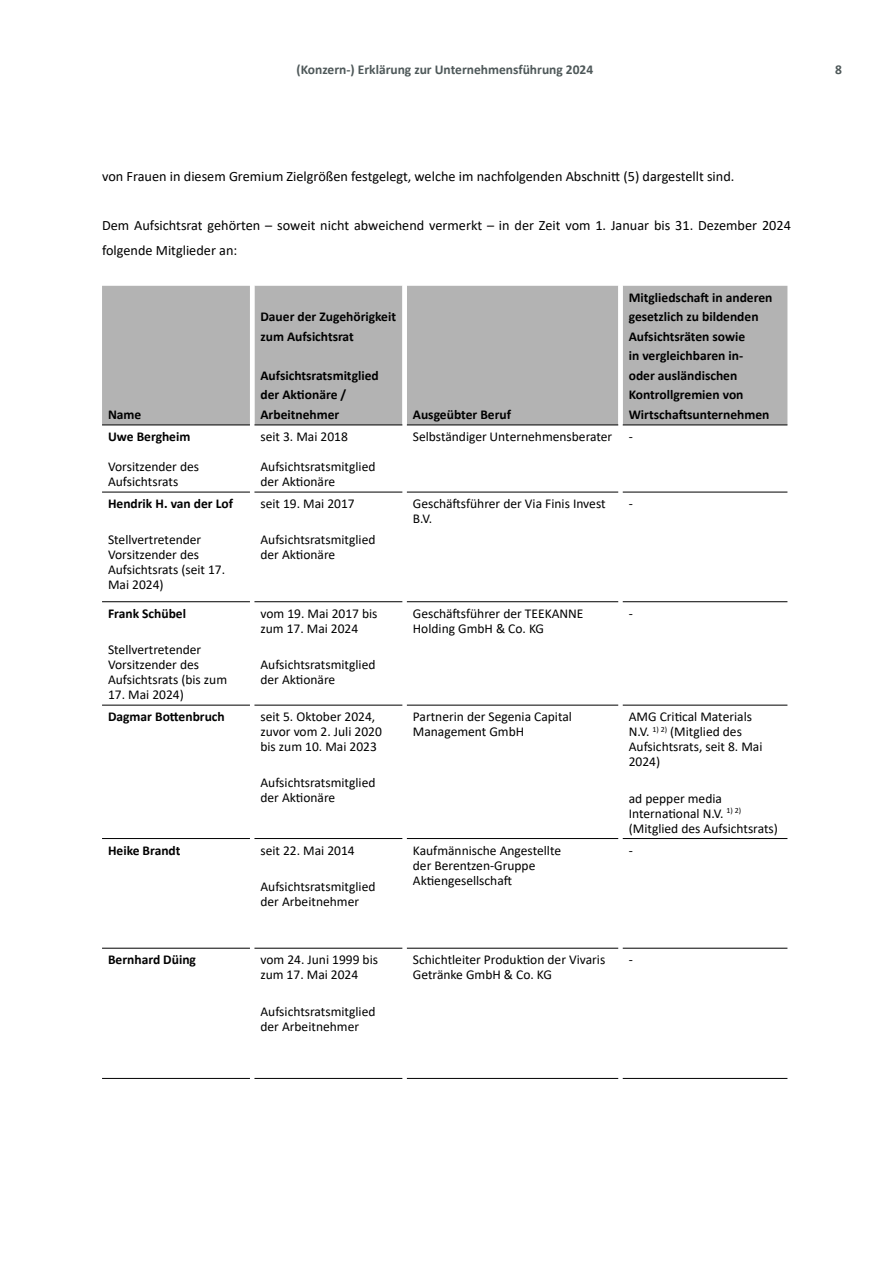
<style>
.page{position:relative;width:893px;height:1263px;background:#fff}
.page>*{position:absolute;margin:0;border:0;box-sizing:border-box;transform-origin:0 0}
.t1{font:14.25px/24.8px "Calibri";color:#000}
.t2{font:13.5px/15px "Calibri";color:#000}
.t3{font:700 13.5px/19.5px "Calibri";color:#000}
.t4{font:700 13.5px "Calibri";color:#4e5859}
</style>
<div class="page">
<div style="left:102px;top:286px;width:685px;height:139px;background:#b3b3b3"></div>
<svg style="left:250px;top:286px;width:373px;height:793px"></svg>
<hr style="left:102px;top:425px;width:148px;height:1px;background:#000">
<hr style="left:254px;top:425px;width:148px;height:1px;background:#000">
<hr style="left:407px;top:425px;width:211px;height:1px;background:#000">
<hr style="left:623px;top:425px;width:164px;height:1px;background:#000">
<hr style="left:102px;top:492px;width:148px;height:1px;background:#000">
<hr style="left:254px;top:492px;width:148px;height:1px;background:#000">
<hr style="left:407px;top:492px;width:211px;height:1px;background:#000">
<hr style="left:623px;top:492px;width:164px;height:1px;background:#000">
<hr style="left:102px;top:601px;width:148px;height:1px;background:#000">
<hr style="left:254px;top:601px;width:148px;height:1px;background:#000">
<hr style="left:407px;top:601px;width:211px;height:1px;background:#000">
<hr style="left:623px;top:601px;width:164px;height:1px;background:#000">
<hr style="left:102px;top:705px;width:148px;height:1px;background:#000">
<hr style="left:254px;top:705px;width:148px;height:1px;background:#000">
<hr style="left:407px;top:705px;width:211px;height:1px;background:#000">
<hr style="left:623px;top:705px;width:164px;height:1px;background:#000">
<hr style="left:102px;top:838px;width:148px;height:1px;background:#000">
<hr style="left:254px;top:838px;width:148px;height:1px;background:#000">
<hr style="left:407px;top:838px;width:211px;height:1px;background:#000">
<hr style="left:623px;top:838px;width:164px;height:1px;background:#000">
<hr style="left:102px;top:948px;width:148px;height:1px;background:#000">
<hr style="left:254px;top:948px;width:148px;height:1px;background:#000">
<hr style="left:407px;top:948px;width:211px;height:1px;background:#000">
<hr style="left:623px;top:948px;width:164px;height:1px;background:#000">
<hr style="left:102px;top:1078px;width:148px;height:1px;background:#000">
<hr style="left:254px;top:1078px;width:148px;height:1px;background:#000">
<hr style="left:407px;top:1078px;width:211px;height:1px;background:#000">
<hr style="left:623px;top:1078px;width:164px;height:1px;background:#000">
<p class="t4" style="left:297px;top:60px;width:298px">(Konzern-) Erklärung zur Unternehmensführung 2024</p>
<p class="t4" style="left:835px;top:60px;width:8px">8</p>
<p class="t1" style="left:102px;top:163px;width:634px">von Frauen in diesem Gremium Zielgrößen festgelegt, welche im nachfolgenden Abschnitt (5) dargestellt sind.</p>
<p class="t1" style="left:102px;top:213px;width:690px">Dem Aufsichtsrat gehörten – soweit nicht abweichend vermerkt – in der Zeit vom 1. Januar bis 31. Dezember 2024 folgende Mitglieder an:</p>
<p class="t3" style="left:108px;top:404px;width:35px">Name</p>
<p class="t3" style="left:108px;top:427px;width:84px">Uwe Bergheim</p>
<p class="t2" style="left:108px;top:459px;width:93px">Vorsitzender des<br>Aufsichtsrats</p>
<p class="t3" style="left:108px;top:494px;width:126px">Hendrik H. van der Lof</p>
<p class="t2" style="left:108px;top:532px;width:119px">Stellvertretender<br>Vorsitzender des<br>Aufsichtsrats (seit 17.<br>Mai 2024)</p>
<p class="t3" style="left:108px;top:603px;width:80px">Frank Schübel</p>
<p class="t2" style="left:108px;top:642px;width:121px">Stellvertretender<br>Vorsitzender des<br>Aufsichtsrats (bis zum</p>
<p class="t2" style="left:108px;top:687px;width:77px">17. Mai 2024)</p>
<p class="t3" style="left:260px;top:307px;width:137px">Dauer der Zugehörigkeit zum Aufsichtsrat</p>
<p class="t3" style="left:260px;top:365px;width:120px">Aufsichtsratsmitglied der Aktionäre /<br>Arbeitnehmer</p>
<p class="t2" style="left:260px;top:429px;width:89px">seit 3. Mai 2018</p>
<p class="t2" style="left:260px;top:459px;width:117px">Aufsichtsratsmitglied der Aktionäre</p>
<p class="t2" style="left:260px;top:496px;width:96px">seit 19. Mai 2017</p>
<p class="t2" style="left:260px;top:532px;width:117px">Aufsichtsratsmitglied der Aktionäre</p>
<p class="t2" style="left:260px;top:605px;width:119px">vom 19. Mai 2017 bis zum 17. Mai 2024</p>
<p class="t2" style="left:260px;top:657px;width:117px">Aufsichtsratsmitglied der Aktionäre</p>
<p class="t3" style="left:108px;top:707px;width:118px">Dagmar Bottenbruch</p>
<p class="t2" style="left:260px;top:709px;width:123px">seit 5. Oktober 2024, zuvor vom 2. Juli 2020 bis zum 10. Mai 2023</p>
<p class="t2" style="left:260px;top:775px;width:117px">Aufsichtsratsmitglied der Aktionäre</p>
<p class="t3" style="left:108px;top:840px;width:74px">Heike Brandt</p>
<p class="t2" style="left:260px;top:842px;width:96px">seit 22. Mai 2014</p>
<p class="t2" style="left:260px;top:878px;width:117px">Aufsichtsratsmitglied der Arbeitnehmer</p>
<p class="t3" style="left:413px;top:404px;width:100px">Ausgeübter Beruf</p>
<p class="t3" style="left:629px;top:287px;width:145px">Mitgliedschaft in anderen gesetzlich zu bildenden<br>Aufsichtsräten sowie<br>in vergleichbaren in&shy;oder ausländischen<br>Kontrollgremien von<br>Wirtschaftsunternehmen</p>
<p class="t2" style="left:413px;top:429px;width:221px">Selbständiger Unternehmensberater -</p>
<p class="t2" style="left:413px;top:496px;width:194px">Geschäftsführer der Via Finis Invest<br>B.V.</p>
<p class="t2" style="left:629px;top:496px;width:6px">-</p>
<p class="t2" style="left:413px;top:605px;width:172px">Geschäftsführer der TEEKANNE<br>Holding GmbH &amp; Co. KG</p>
<p class="t2" style="left:629px;top:605px;width:6px">-</p>
<p class="t2" style="left:413px;top:709px;width:161px">Partnerin der Segenia Capital<br>Management GmbH</p>
<p class="t2" style="left:629px;top:709px;width:135px">AMG Critical Materials<br>N.V. <sup>1)</sup> <sup>2)</sup> (Mitglied des<br>Aufsichtsrats, seit 8. Mai<br>2024)</p>
<p class="t2" style="left:629px;top:790px;width:151px">ad pepper media<br>International N.V. <sup>1)</sup> <sup>2) </sup>(Mitglied des Aufsichtsrats)</p>
<p class="t2" style="left:413px;top:842px;width:150px">Kaufmännische Angestellte der Berentzen-Gruppe<br>Aktiengesellschaft</p>
<p class="t2" style="left:629px;top:842px;width:6px">-</p>
<p class="t3" style="left:108px;top:950px;width:89px">Bernhard Düing</p>
<p class="t2" style="left:260px;top:952px;width:119px">vom 24. Juni 1999 bis zum 17. Mai 2024</p>
<p class="t2" style="left:260px;top:1003px;width:117px">Aufsichtsratsmitglied der Arbeitnehmer</p>
<p class="t2" style="left:413px;top:952px;width:194px">Schichtleiter Produktion der Vivaris<br>Getränke GmbH &amp; Co. KG</p>
<p class="t2" style="left:629px;top:952px;width:6px">-</p>
</div>
